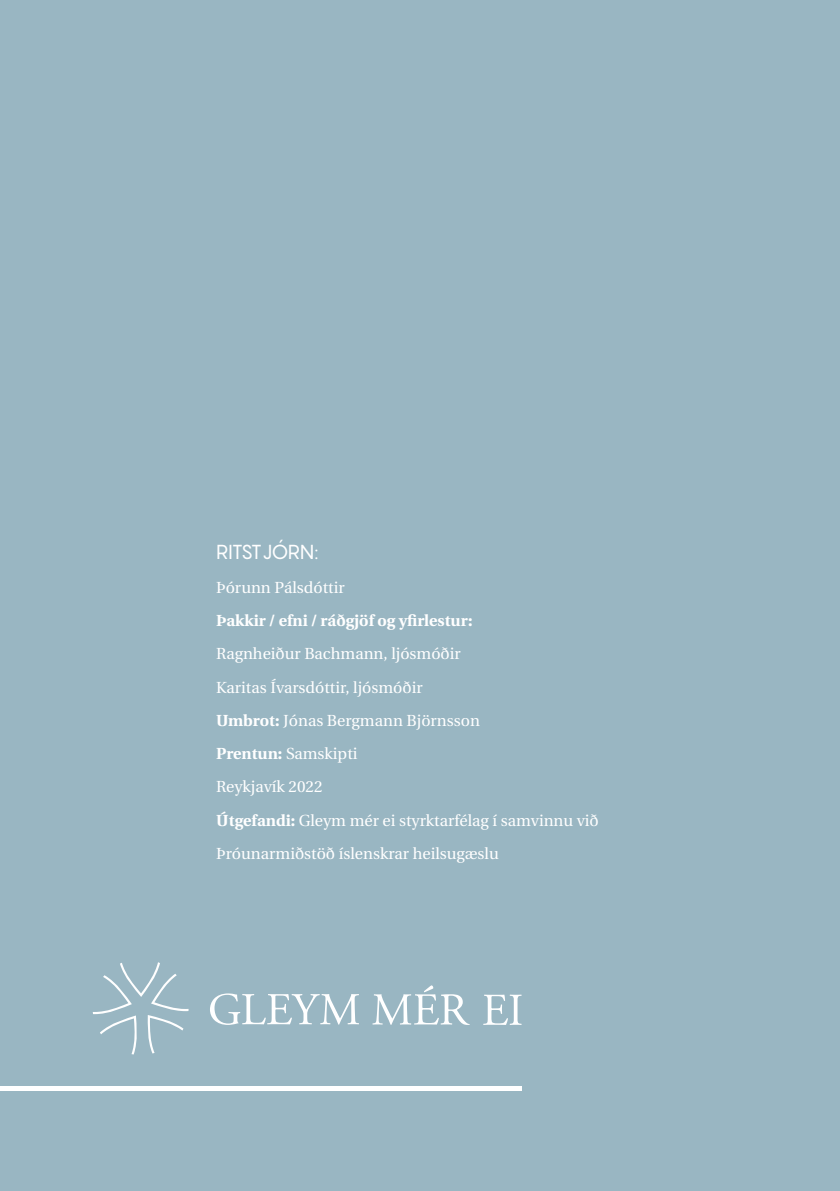
<style>
.page{position:relative;width:840px;height:1191px;background:#fff}
.page>*{position:absolute;margin:0;border:0;box-sizing:border-box;transform-origin:0 0}
.t1{font:20px "Pangram";letter-spacing:-.045em;color:#fff}
.t2{font:16px/33.2px "Heuristica";color:#fff}
.t3{font:700 16px "Heuristica";color:#fff}
.s1{font-weight:700}
</style>
<div class="page">
<div style="left:0;top:0;width:839px;height:1191px;background:#99b6c2"></div>
<svg style="left:210px;top:993px;width:149px;height:32px"></svg>
<svg style="left:372px;top:985px;width:97px;height:40px"></svg>
<svg style="left:483px;top:994px;width:38px;height:31px"></svg>
<svg style="left:93px;top:962px;width:95px;height:92px"></svg>
<hr style="left:0;top:1086px;width:521px;height:4px;background:#fff">
<p class="t1" style="left:216px;top:539px;width:104px">RITSTJÓRN:</p>
<p class="t2" style="left:216px;top:571px;width:130px">Þórunn Pálsdóttir</p>
<p class="t3" style="left:216px;top:608px;width:258px">Þakkir / efni / ráðgjöf og yfirlestur:</p>
<p class="t2" style="left:216px;top:637px;width:384px">Ragnheiður Bachmann, ljósmóðir<br>Karitas Ívarsdóttir, ljósmóðir<br><span class="s1">Umbrot:</span> Jónas Bergmann Björnsson<br><span class="s1">Prentun:</span> Samskipti<br>Reykjavík 2022<br><span class="s1">Útgefandi:</span> Gleym mér ei styrktarfélag í samvinnu við<br>Þróunarmiðstöð íslenskrar heilsugæslu</p>
</div>
